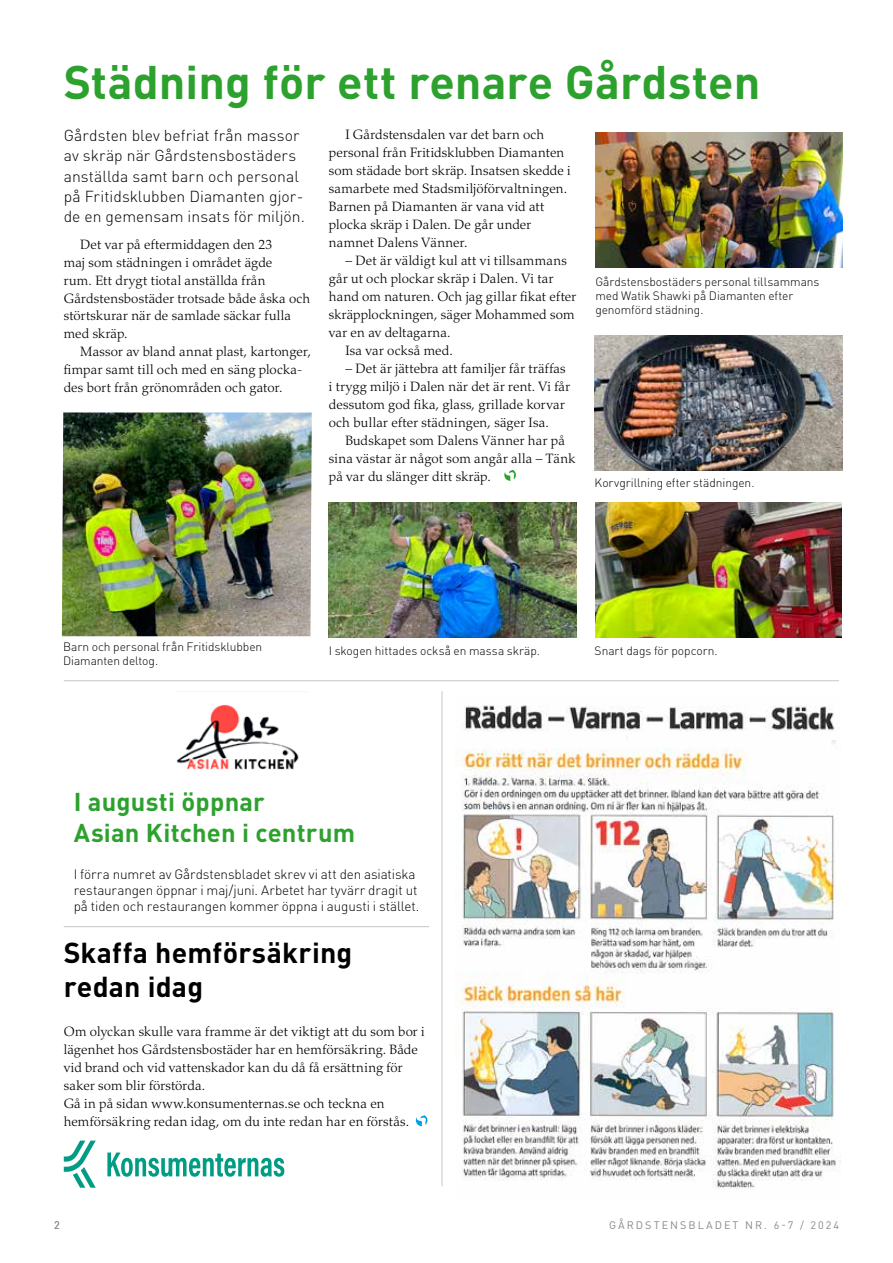
<style>
.page{position:relative;width:893px;height:1263px;background:#fff}
.page>*{position:absolute;margin:0;border:0;box-sizing:border-box;transform-origin:0 0}
.t1{font:700 46.5px "DIN Pro";color:#2da12e}
.t2{font:700 28.5px/34.2px "DIN Pro";letter-spacing:.005em;color:#000}
.t3{font:700 25.5px/30.6px "DIN Pro";letter-spacing:.01em;color:#2da12e}
.t4{font:300 15.75px/20.2px "DIN Pro";letter-spacing:.005em;color:#000}
.t5{font:300 13.5px/18px "Palatino LT Std";letter-spacing:.01em;color:#000}
.t6{font:300 13.5px/16.2px "DIN Pro";letter-spacing:-.01em;color:#000}
.t7{font:300 13.5px "Palatino LT Std";letter-spacing:.03em;color:#000}
.t8{font:300 12px/14.4px "DIN Pro";letter-spacing:-.005em;color:#000}
.t9{font:10.8px "DIN Pro";letter-spacing:.19em;color:#878988}
</style>
<div class="page">
<svg style="left:504px;top:470px;width:12px;height:11px"></svg>
<svg style="left:416px;top:1115px;width:11px;height:11px"></svg>
<svg style="left:107px;top:1152px;width:177px;height:25px"></svg>
<svg style="left:64px;top:1140px;width:32px;height:48px"></svg>
<hr style="left:64px;top:926px;width:365px;height:1px;background:#c5c7c7">
<hr style="left:64px;top:680px;width:775px;height:1px;background:#c5c7c7">
<img style="left:455px;top:705px;width:386px;height:484px">
<img style="left:595px;top:335px;width:248px;height:135px">
<img style="left:595px;top:133px;width:248px;height:135px">
<img style="left:595px;top:503px;width:247px;height:135px">
<img style="left:177px;top:704px;width:122px;height:66px">
<hr style="left:442px;top:691px;width:1px;height:495px;background:#c5c7c7">
<img style="left:62px;top:412px;width:250px;height:224px">
<img style="left:329px;top:503px;width:247px;height:135px">
<h1 class="t1" style="left:64px;top:51px;width:698px">Städning för ett renare Gårdsten</h1>
<p class="t4" style="left:64px;top:125px;width:243px">Gårdsten blev befriat från massor av skräp när Gårdstensbostäders anställda samt barn och personal på Fritidsklubben Diamanten gjor&shy;de en gemensam insats för miljön.</p>
<p class="t5" style="left:64px;top:235px;width:248px;text-indent:16px">Det var på eftermiddagen den 23<br>maj som städningen i området ägde<br>rum. Ett drygt tiotal anställda från<br>Gårdstensbostäder trotsade både åska och störtskurar när de samlade säckar fulla med skräp.</p>
<p class="t5" style="left:64px;top:343px;width:249px;text-indent:16px">Massor av bland annat plast, kartonger, fimpar samt till och med en säng plocka&shy;des bort från grönområden och gator.</p>
<p class="t5" style="left:329px;top:125px;width:243px;text-indent:16px">I Gårdstensdalen var det barn och personal från Fritidsklubben Diamanten som städade bort skräp. Insatsen skedde i samarbete med Stadsmiljöförvaltningen.<br>Barnen på Diamanten är vana vid att plocka skräp i Dalen. De går under namnet Dalens Vänner.</p>
<p class="t7" style="left:345px;top:252px;width:223px">– Det är väldigt kul att vi tillsammans</p>
<p class="t5" style="left:329px;top:269px;width:226px">går ut och plockar skräp i Dalen. Vi tar</p>
<p class="t5" style="left:329px;top:287px;width:249px">hand om naturen. Och jag gillar fikat efter</p>
<p class="t5" style="left:329px;top:305px;width:247px">skräpplockningen, säger Mohammed som</p>
<p class="t5" style="left:329px;top:323px;width:123px">var en av deltagarna.</p>
<p class="t5" style="left:345px;top:341px;width:109px">Isa var också med.</p>
<p class="t5" style="left:329px;top:359px;width:243px;text-indent:16px">– Det är jättebra att familjer får träffas i trygg miljö i Dalen när det är rent. Vi får dessutom god fika, glass, grillade korvar och bullar efter städningen, säger Isa.</p>
<p class="t5" style="left:329px;top:431px;width:248px;text-indent:16px">Budskapet som Dalens Vänner har på sina västar är något som angår alla – Tänk på var du slänger ditt skräp.</p>
<p class="t8" style="left:595px;top:273px;width:226px">Gårdstensbostäders personal tillsammans med Watik Shawki på Diamanten efter genomförd städning.</p>
<p class="t8" style="left:595px;top:475px;width:161px">Korvgrillning efter städningen.</p>
<p class="t8" style="left:63px;top:639px;width:201px">Barn och personal från Fritidsklubben<br>Diamanten deltog.</p>
<p class="t8" style="left:329px;top:643px;width:213px">I skogen hittades också en massa skräp.</p>
<p class="t8" style="left:595px;top:643px;width:125px">Snart dags för popcorn.</p>
<h3 class="t3" style="left:74px;top:785px;width:283px">I augusti öppnar<br>Asian Kitchen i centrum</h3>
<p class="t6" style="left:74px;top:865px;width:347px">I förra numret av Gårdstensbladet skrev vi att den asiatiska restaurangen öppnar i maj/juni. Arbetet har tyvärr dragit ut på tiden och restaurangen kommer öppna i augusti i stället.</p>
<h2 class="t2" style="left:64px;top:934px;width:290px">Skaffa hemförsäkring redan idag</h2>
<p class="t5" style="left:64px;top:1023px;width:362px">Om olyckan skulle vara framme är det viktigt att du som bor i lägenhet hos Gårdstensbostäder har en hemförsäkring. Både vid brand och vid vattenskador kan du då få ersättning för saker som blir förstörda.<br>Gå in på sidan www.konsumenternas.se och teckna en hemförsäkring redan idag, om du inte redan har en förstås.</p>
<p class="t9" style="left:54px;top:1217px;width:7px">2</p>
<p class="t9" style="left:609px;top:1217px;width:231px">GÅRDSTENSBLADET NR. 6-7 / 2024</p>
</div>
